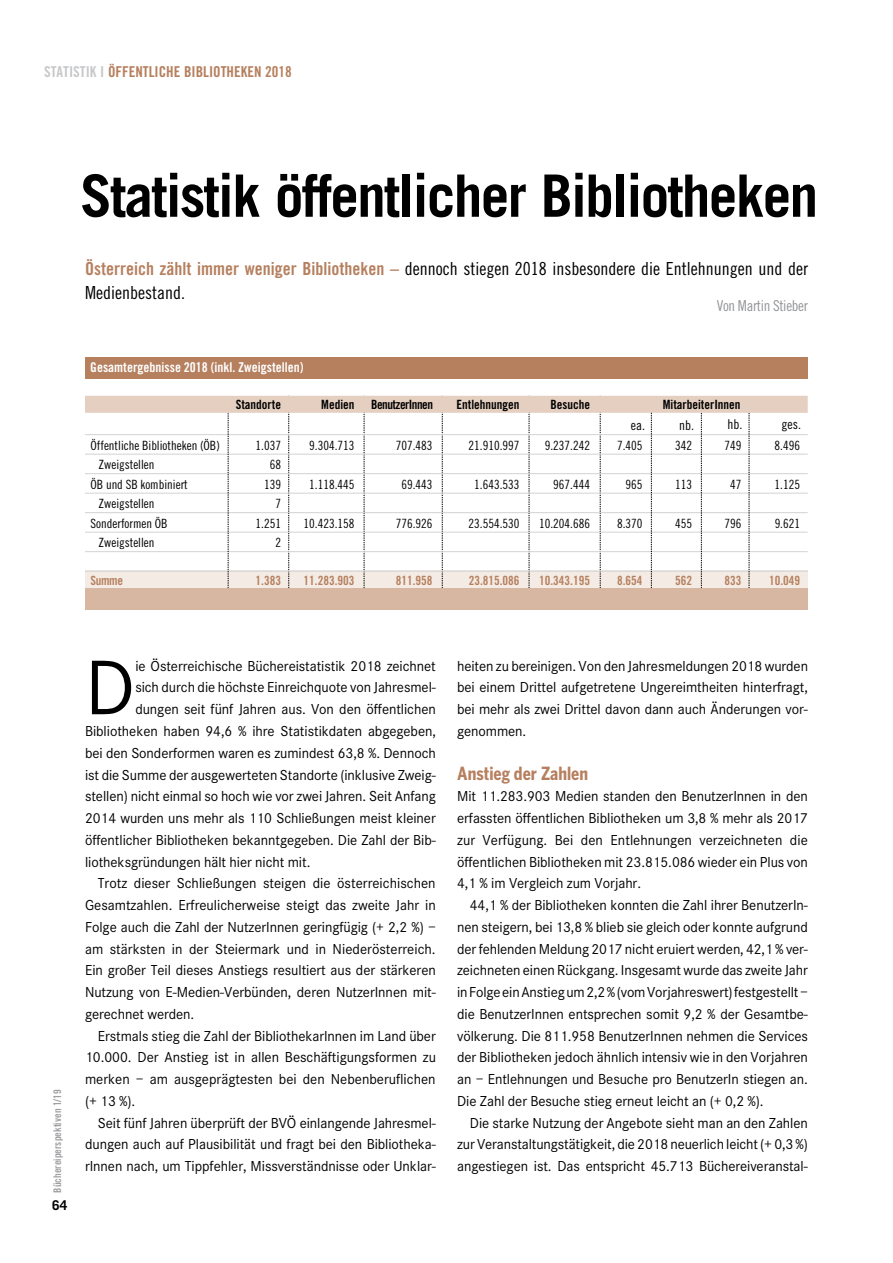
<style>
.page{position:relative;width:893px;height:1263px;background:#fff}
.page>*{position:absolute;margin:0;border:0;box-sizing:border-box;transform-origin:0 0}
.t1{font:80.25px "Corporate S";color:#000}
.t2{font:700 58.5px "Trade Gothic";letter-spacing:-.03em;color:#000}
.t3{font:18px/24px "Trade Gothic Cond Eighteen";color:#000}
.t4{font:700 condensed 18px "Benton Gothic";color:#b6805f}
.t5{font:15px/21.8px "Corporate S";letter-spacing:-.005em;color:#000;text-align:justify}
.t6{font:15px "Trade Gothic Bold Cond Twenty";color:#b6805f}
.t7{font:15px "Trade Gothic Cond Eighteen";letter-spacing:-.02em;color:#939598}
.t8{font:13.5px "Trade Gothic Bold Cond Twenty";color:#fff}
.t9{font:13.5px "Trade Gothic Cond Eighteen";color:#000}
.t10{font:700 13.5px "Trade Gothic";color:#000}
.t11{font:12.75px "Trade Gothic Cond Eighteen";color:#000}
.t12{font:12.75px "Trade Gothic Bold Cond Twenty";color:#b6805f}
.t13{font:12.75px "Trade Gothic Bold Cond Twenty";color:#000}
.t14{font:12.75px "Trade Gothic Bold Cond Twenty";letter-spacing:-.04em;color:#000}
.t15{font:10.5px "Trade Gothic Bold Cond Twenty";color:#9d9fa2}
.s1{color:#c7c8ca}
.s2{font-family:"Trade Gothic Bold Cond Twenty";color:#b6805f}
</style>
<div class="page">
<div style="left:85px;top:570px;width:723px;height:20px;background:#f4ebe4"></div>
<svg style="left:288px;top:413px;width:1px;height:175px"></svg>
<svg style="left:364px;top:413px;width:1px;height:175px"></svg>
<svg style="left:442px;top:413px;width:1px;height:175px"></svg>
<svg style="left:529px;top:413px;width:1px;height:175px"></svg>
<svg style="left:600px;top:413px;width:1px;height:175px"></svg>
<div style="left:85px;top:357px;width:722px;height:21px;background:#b6805f"></div>
<div style="left:53px;top:396px;width:755px;height:17px;background:#e4cfc1"></div>
<hr style="left:53px;top:434px;width:755px;height:1px;background:#d1d3d4">
<hr style="left:53px;top:454px;width:755px;height:1px;background:#d1d3d4">
<hr style="left:53px;top:473px;width:755px;height:1px;background:#d1d3d4">
<hr style="left:53px;top:493px;width:755px;height:1px;background:#d1d3d4">
<hr style="left:53px;top:512px;width:755px;height:1px;background:#d1d3d4">
<hr style="left:53px;top:532px;width:755px;height:1px;background:#d1d3d4">
<hr style="left:53px;top:551px;width:755px;height:1px;background:#d1d3d4">
<hr style="left:53px;top:571px;width:755px;height:1px;background:#d1d3d4">
<svg style="left:651px;top:413px;width:1px;height:175px"></svg>
<svg style="left:701px;top:413px;width:1px;height:175px"></svg>
<svg style="left:749px;top:413px;width:1px;height:175px"></svg>
<div style="left:49px;top:357px;width:36px;height:251px;background:#fff"></div>
<svg style="left:228px;top:413px;width:1px;height:175px"></svg>
<div style="left:85px;top:588px;width:723px;height:21px;background:#d7b7a1"></div>
<p class="t6" style="left:44px;top:62px;width:249px"><span class="s1">STATISTIK I</span> ÖFFENTLICHE BIBLIOTHEKEN 2018</p>
<h2 class="t2" style="left:80px;top:160px;width:740px">Statistik öffentlicher Bibliotheken</h2>
<p class="t3" style="left:85px;top:256px;width:724px"><span class="s2">Österreich zählt immer weniger Bibliotheken –</span> dennoch stiegen 2018 insbesondere die Entlehnungen und der<br>Medienbestand.</p>
<p class="t7" style="left:717px;top:297px;width:93px">Von Martin Stieber</p>
<p class="t8" style="left:90px;top:359px;width:215px">Gesamtergebnisse 2018 (inkl. Zweigstellen)</p>
<p class="t13" style="left:236px;top:397px;width:47px">Standorte</p>
<p class="t13" style="left:321px;top:397px;width:35px">Medien</p>
<p class="t14" style="left:371px;top:397px;width:63px">BenutzerInnen</p>
<p class="t13" style="left:457px;top:397px;width:64px">Entlehnungen</p>
<p class="t13" style="left:550px;top:397px;width:41px">Besuche</p>
<p class="t13" style="left:663px;top:397px;width:79px">MitarbeiterInnen</p>
<p class="t11" style="left:91px;top:438px;width:131px">Öffentliche Bibliotheken (ÖB)</p>
<p class="t11" style="left:256px;top:438px;width:27px">1.037</p>
<p class="t11" style="left:309px;top:438px;width:47px">9.304.713</p>
<p class="t11" style="left:396px;top:438px;width:38px">707.483</p>
<p class="t11" style="left:469px;top:438px;width:52px">21.910.997</p>
<p class="t11" style="left:545px;top:438px;width:47px">9.237.242</p>
<p class="t11" style="left:617px;top:438px;width:27px">7.405</p>
<p class="t11" style="left:675px;top:438px;width:18px">342</p>
<p class="t11" style="left:725px;top:438px;width:18px">749</p>
<p class="t11" style="left:775px;top:438px;width:27px">8.496</p>
<p class="t11" style="left:99px;top:457px;width:57px">Zweigstellen</p>
<p class="t11" style="left:270px;top:457px;width:13px">68</p>
<p class="t11" style="left:91px;top:476px;width:99px">ÖB und SB kombiniert</p>
<p class="t11" style="left:264px;top:476px;width:18px">139</p>
<p class="t11" style="left:309px;top:476px;width:47px">1.118.445</p>
<p class="t11" style="left:401px;top:476px;width:33px">69.443</p>
<p class="t11" style="left:474px;top:476px;width:47px">1.643.533</p>
<p class="t11" style="left:553px;top:476px;width:38px">967.444</p>
<p class="t11" style="left:626px;top:476px;width:18px">965</p>
<p class="t11" style="left:675px;top:476px;width:18px">113</p>
<p class="t11" style="left:730px;top:476px;width:13px">47</p>
<p class="t11" style="left:775px;top:476px;width:27px">1.125</p>
<p class="t11" style="left:99px;top:496px;width:57px">Zweigstellen</p>
<p class="t11" style="left:275px;top:496px;width:7px">7</p>
<p class="t11" style="left:91px;top:515px;width:79px">Sonderformen ÖB</p>
<p class="t11" style="left:256px;top:515px;width:27px">1.251</p>
<p class="t11" style="left:304px;top:515px;width:52px">10.423.158</p>
<p class="t11" style="left:396px;top:515px;width:38px">776.926</p>
<p class="t11" style="left:469px;top:515px;width:52px">23.554.530</p>
<p class="t11" style="left:539px;top:515px;width:52px">10.204.686</p>
<p class="t11" style="left:617px;top:515px;width:27px">8.370</p>
<p class="t11" style="left:675px;top:515px;width:18px">455</p>
<p class="t11" style="left:725px;top:515px;width:18px">796</p>
<p class="t11" style="left:775px;top:515px;width:27px">9.621</p>
<p class="t11" style="left:99px;top:535px;width:57px">Zweigstellen</p>
<p class="t11" style="left:275px;top:535px;width:7px">2</p>
<p class="t12" style="left:91px;top:572px;width:34px">Summe</p>
<p class="t12" style="left:256px;top:572px;width:27px">1.383</p>
<p class="t12" style="left:304px;top:572px;width:52px">11.283.903</p>
<p class="t12" style="left:396px;top:572px;width:38px">811.958</p>
<p class="t12" style="left:469px;top:572px;width:52px">23.815.086</p>
<p class="t12" style="left:539px;top:572px;width:52px">10.343.195</p>
<p class="t12" style="left:617px;top:572px;width:27px">8.654</p>
<p class="t12" style="left:675px;top:572px;width:18px">562</p>
<p class="t12" style="left:725px;top:572px;width:18px">833</p>
<p class="t12" style="left:769px;top:572px;width:33px">10.049</p>
<p class="t9" style="left:631px;top:417px;width:16px">ea.</p>
<p class="t9" style="left:679px;top:417px;width:16px">nb.</p>
<p class="t9" style="left:727px;top:416px;width:16px">hb.</p>
<p class="t9" style="left:782px;top:416px;width:21px">ges.</p>
<p class="t15" style="left:51px;top:1193px;width:105px;rotate:-90deg">Büchereiperspektiven 1/19</p>
<p class="t10" style="left:52px;top:1196px;width:17px">64</p>
<h1 class="t1" style="left:85px;top:643px;width:52px">D</h1>
<p class="t5" style="left:135px;top:655px;width:302px">ie Österreichische Büchereistatistik 2018 zeichnet</p>
<p class="t5" style="left:135px;top:677px;width:302px">sich durch die höchste Einreichquote von Jahresmel-</p>
<p class="t5" style="left:135px;top:699px;width:302px">dungen seit fünf Jahren aus. Von den öffentlichen</p>
<p class="t5" style="left:85px;top:720px;width:352px">Bibliotheken haben 94,6 % ihre Statistikdaten abgegeben,</p>
<p class="t5" style="left:85px;top:742px;width:352px">bei den Sonderformen waren es zumindest 63,8 %. Dennoch</p>
<p class="t5" style="left:85px;top:764px;width:352px">ist die Summe der ausgewerteten Standorte (inklusive Zweig-</p>
<p class="t5" style="left:85px;top:786px;width:352px">stellen) nicht einmal so hoch wie vor zwei Jahren. Seit Anfang</p>
<p class="t5" style="left:85px;top:807px;width:352px">2014 wurden uns mehr als 110 Schließungen meist kleiner</p>
<p class="t5" style="left:85px;top:829px;width:352px">öffentlicher Bibliotheken bekanntgegeben. Die Zahl der Bib-</p>
<p class="t5" style="left:85px;top:851px;width:227px">liotheksgründungen hält hier nicht mit.</p>
<p class="t5" style="left:98px;top:873px;width:339px">Trotz dieser Schließungen steigen die österreichischen</p>
<p class="t5" style="left:85px;top:894px;width:352px">Gesamtzahlen. Erfreulicherweise steigt das zweite Jahr in</p>
<p class="t5" style="left:85px;top:916px;width:352px">Folge auch die Zahl der NutzerInnen geringfügig (+ 2,2 %) –</p>
<p class="t5" style="left:85px;top:938px;width:352px">am stärksten in der Steiermark und in Niederösterreich.</p>
<p class="t5" style="left:85px;top:960px;width:352px">Ein großer Teil dieses Anstiegs resultiert aus der stärkeren</p>
<p class="t5" style="left:85px;top:981px;width:352px">Nutzung von E-Medien-Verbünden, deren NutzerInnen mit-</p>
<p class="t5" style="left:85px;top:1003px;width:111px">gerechnet werden.</p>
<p class="t5" style="left:98px;top:1025px;width:340px">Erstmals stieg die Zahl der BibliothekarInnen im Land über</p>
<p class="t5" style="left:85px;top:1047px;width:353px">10.000. Der Anstieg ist in allen Beschäftigungsformen zu</p>
<p class="t5" style="left:85px;top:1068px;width:352px">merken – am ausgeprägtesten bei den Nebenberuflichen</p>
<p class="t5" style="left:85px;top:1090px;width:52px">(+ 13 %).</p>
<p class="t5" style="left:98px;top:1112px;width:340px">Seit fünf Jahren überprüft der BVÖ einlangende Jahresmel-</p>
<p class="t5" style="left:85px;top:1134px;width:352px">dungen auch auf Plausibilität und fragt bei den Bibliotheka-</p>
<p class="t5" style="left:85px;top:1155px;width:352px">rInnen nach, um Tippfehler, Missverständnisse oder Unklar-</p>
<p class="t5" style="left:457px;top:655px;width:352px">heiten zu bereinigen. Von den Jahresmeldungen 2018 wurden bei einem Drittel aufgetretene Ungereimtheiten hinterfragt, bei mehr als zwei Drittel davon dann auch Änderungen vor&shy;genommen.</p>
<p class="t4" style="left:457px;top:762px;width:133px">Anstieg der Zahlen</p>
<p class="t5" style="left:457px;top:786px;width:352px">Mit 11.283.903 Medien standen den BenutzerInnen in den erfassten öffentlichen Bibliotheken um 3,8 % mehr als 2017 zur Verfügung. Bei den Entlehnungen verzeichneten die öffentlichen Bibliotheken mit 23.815.086 wieder ein Plus von 4,1 % im Vergleich zum Vorjahr.</p>
<p class="t5" style="left:457px;top:894px;width:352px;text-indent:13px">44,1 % der Bibliotheken konnten die Zahl ihrer BenutzerIn&shy;nen steigern, bei 13,8 % blieb sie gleich oder konnte aufgrund der fehlenden Meldung 2017 nicht eruiert werden, 42,1 % ver&shy;zeichneten einen Rückgang. Insgesamt wurde das zweite Jahr in Folge ein Anstieg um 2,2 % (vom Vorjahreswert) festgestellt – die BenutzerInnen entsprechen somit 9,2 % der Gesamtbe&shy;völkerung. Die 811.958 BenutzerInnen nehmen die Services der Bibliotheken jedoch ähnlich intensiv wie in den Vorjahren an – Entlehnungen und Besuche pro BenutzerIn stiegen an.<br>Die Zahl der Besuche stieg erneut leicht an (+ 0,2 %).</p>
<p class="t5" style="left:457px;top:1112px;width:352px;text-indent:13px">Die starke Nutzung der Angebote sieht man an den Zahlen zur Veranstaltungstätigkeit, die 2018 neuerlich leicht (+ 0,3 %) angestiegen ist. Das entspricht 45.713 Büchereiveranstal-</p>
</div>
